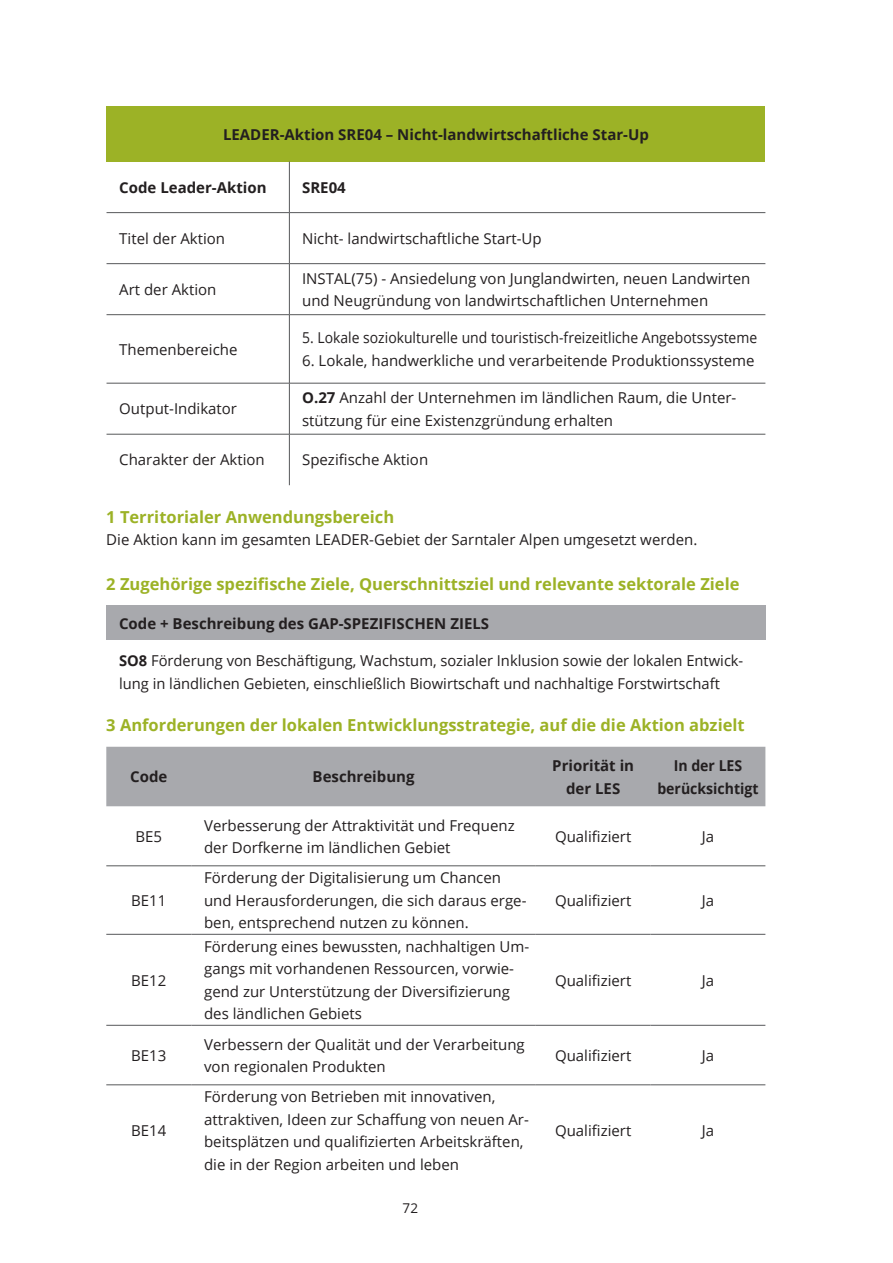
<style>
.page{position:relative;width:893px;height:1263px;background:#fff}
.page>*{position:absolute;margin:0;border:0;box-sizing:border-box;transform-origin:0 0}
.t1{font:700 16.5px "Open Sans";color:#9cb226}
.t2{font:15px/22.5px "Open Sans";color:#231f20}
.t3{font:700 15px/22.5px "Open Sans";color:#231f20;text-align:center}
.t4{font:15px "Open Sans";color:#231f20;scale:.93 1}
.t5{font:700 15px/22.5px "Open Sans";color:#231f20;text-align:center;scale:.94 1}
.t6{font:13.5px "Open Sans";color:#231f20}
.s1{font-weight:700}
</style>
<div class="page">
<div style="left:107px;top:106px;width:658px;height:56px;background:#9cb226"></div>
<hr style="left:289px;top:162px;width:1px;height:50px;background:#57585a">
<hr style="left:107px;top:212px;width:182px;height:1px;background:#57585a">
<hr style="left:289px;top:212px;width:476px;height:1px;background:#57585a">
<hr style="left:289px;top:213px;width:1px;height:50px;background:#57585a">
<hr style="left:107px;top:263px;width:182px;height:1px;background:#57585a">
<hr style="left:289px;top:263px;width:476px;height:1px;background:#57585a">
<hr style="left:289px;top:264px;width:1px;height:50px;background:#57585a">
<hr style="left:107px;top:314px;width:182px;height:1px;background:#57585a">
<hr style="left:289px;top:314px;width:476px;height:1px;background:#57585a">
<hr style="left:289px;top:315px;width:1px;height:68px;background:#57585a">
<hr style="left:107px;top:383px;width:182px;height:1px;background:#57585a">
<hr style="left:289px;top:383px;width:476px;height:1px;background:#57585a">
<hr style="left:289px;top:383px;width:1px;height:51px;background:#57585a">
<hr style="left:107px;top:434px;width:182px;height:1px;background:#57585a">
<hr style="left:289px;top:434px;width:476px;height:1px;background:#57585a">
<hr style="left:289px;top:434px;width:1px;height:51px;background:#57585a">
<div style="left:106px;top:606px;width:659px;height:34px;background:#a8a9ad"></div>
<div style="left:106px;top:747px;width:659px;height:59px;background:#a8a9ad"></div>
<hr style="left:106px;top:1084px;width:85px;height:1px;background:#57585a">
<hr style="left:191px;top:1084px;width:345px;height:1px;background:#57585a">
<hr style="left:106px;top:865px;width:85px;height:1px;background:#57585a">
<hr style="left:191px;top:865px;width:345px;height:1px;background:#57585a">
<hr style="left:536px;top:865px;width:115px;height:1px;background:#57585a">
<hr style="left:651px;top:865px;width:114px;height:1px;background:#57585a">
<hr style="left:106px;top:934px;width:85px;height:1px;background:#57585a">
<hr style="left:191px;top:934px;width:345px;height:1px;background:#57585a">
<hr style="left:536px;top:934px;width:115px;height:1px;background:#57585a">
<hr style="left:651px;top:934px;width:114px;height:1px;background:#57585a">
<hr style="left:106px;top:1025px;width:85px;height:1px;background:#57585a">
<hr style="left:191px;top:1025px;width:345px;height:1px;background:#57585a">
<hr style="left:536px;top:1025px;width:115px;height:1px;background:#57585a">
<hr style="left:651px;top:1025px;width:114px;height:1px;background:#57585a">
<hr style="left:536px;top:1084px;width:115px;height:1px;background:#57585a">
<hr style="left:651px;top:1084px;width:114px;height:1px;background:#57585a">
<p class="t3" style="left:223px;top:123px;width:427px">LEADER-Aktion SRE04 – Nicht-landwirtschaftliche Star-Up</p>
<p class="t3" style="left:119px;top:176px;width:149px">Code Leader-Aktion</p>
<p class="t3" style="left:302px;top:176px;width:45px">SRE04</p>
<p class="t2" style="left:119px;top:227px;width:107px">Titel der Aktion</p>
<p class="t2" style="left:302px;top:227px;width:241px">Nicht- landwirtschaftliche Start-Up</p>
<p class="t2" style="left:119px;top:278px;width:99px">Art der Aktion</p>
<p class="t2" style="left:302px;top:267px;width:450px">INSTAL(75) - Ansiedelung von Junglandwirten, neuen Landwirten und Neugründung von landwirtschaftlichen Unternehmen</p>
<p class="t2" style="left:119px;top:338px;width:120px">Themenbereiche</p>
<p class="t4" style="left:302px;top:328px;width:491px">5. Lokale soziokulturelle und touristisch-freizeitliche Angebotssysteme</p>
<p class="t2" style="left:302px;top:349px;width:454px">6. Lokale, handwerkliche und verarbeitende Produktionssysteme</p>
<p class="t2" style="left:119px;top:397px;width:119px">Output-Indikator</p>
<p class="t2" style="left:302px;top:386px;width:436px"><span class="s1">O.27</span> Anzahl der Unternehmen im ländlichen Raum, die Unter&shy;stützung für eine Existenzgründung erhalten</p>
<p class="t2" style="left:119px;top:448px;width:147px">Charakter der Aktion</p>
<p class="t2" style="left:302px;top:448px;width:128px">Spezifische Aktion</p>
<p class="t1" style="left:106px;top:505px;width:289px">1 Territorialer Anwendungsbereich</p>
<p class="t2" style="left:106px;top:528px;width:592px">Die Aktion kann im gesamten LEADER-Gebiet der Sarntaler Alpen umgesetzt werden.</p>
<p class="t1" style="left:106px;top:573px;width:635px">2 Zugehörige spezifische Ziele, Querschnittsziel und relevante sektorale Ziele</p>
<p class="t3" style="left:119px;top:612px;width:372px">Code + Beschreibung des GAP-SPEZIFISCHEN ZIELS</p>
<p class="t2" style="left:119px;top:649px;width:626px"><span class="s1">SO8</span> Förderung von Beschäftigung, Wachstum, sozialer Inklusion sowie der lokalen Entwick&shy;lung in ländlichen Gebieten, einschließlich Biowirtschaft und nachhaltige Forstwirtschaft</p>
<p class="t1" style="left:106px;top:714px;width:640px">3 Anforderungen der lokalen Entwicklungsstrategie, auf die die Aktion abzielt</p>
<p class="t3" style="left:130px;top:765px;width:39px">Code</p>
<p class="t3" style="left:313px;top:765px;width:103px">Beschreibung</p>
<p class="t3" style="left:552px;top:754px;width:83px">Priorität in der LES</p>
<p class="t5" style="left:657px;top:754px;width:109px">In der LES berücksichtigt</p>
<p class="t2" style="left:135px;top:825px;width:28px">BE5</p>
<p class="t2" style="left:204px;top:813px;width:312px">Verbesserung der Attraktivität und Frequenz der Dorfkerne im ländlichen Gebiet</p>
<p class="t2" style="left:555px;top:825px;width:78px">Qualifiziert</p>
<p class="t2" style="left:702px;top:825px;width:14px">Ja</p>
<p class="t2" style="left:131px;top:889px;width:37px">BE11</p>
<p class="t2" style="left:131px;top:968px;width:37px">BE12</p>
<p class="t2" style="left:204px;top:866px;width:324px">Förderung der Digitalisierung um Chancen und Herausforderungen, die sich daraus erge&shy;ben, entsprechend nutzen zu können.</p>
<p class="t2" style="left:204px;top:935px;width:327px">Förderung eines bewussten, nachhaltigen Um&shy;gangs mit vorhandenen Ressourcen, vorwie&shy;gend zur Unterstützung der Diversifizierung des ländlichen Gebiets</p>
<p class="t2" style="left:555px;top:889px;width:78px">Qualifiziert</p>
<p class="t2" style="left:702px;top:889px;width:14px">Ja</p>
<p class="t2" style="left:555px;top:968px;width:78px">Qualifiziert</p>
<p class="t2" style="left:702px;top:968px;width:14px">Ja</p>
<p class="t2" style="left:131px;top:1044px;width:37px">BE13</p>
<p class="t2" style="left:204px;top:1032px;width:322px">Verbessern der Qualität und der Verarbeitung von regionalen Produkten</p>
<p class="t2" style="left:555px;top:1044px;width:78px">Qualifiziert</p>
<p class="t2" style="left:702px;top:1044px;width:14px">Ja</p>
<p class="t2" style="left:131px;top:1119px;width:37px">BE14</p>
<p class="t2" style="left:204px;top:1085px;width:326px">Förderung von Betrieben mit innovativen, attraktiven, Ideen zur Schaffung von neuen Ar&shy;beitsplätzen und qualifizierten Arbeitskräften, die in der Region arbeiten und leben</p>
<p class="t6" style="left:403px;top:1199px;width:17px">72</p>
<p class="t2" style="left:555px;top:1119px;width:78px">Qualifiziert</p>
<p class="t2" style="left:702px;top:1119px;width:14px">Ja</p>
</div>
